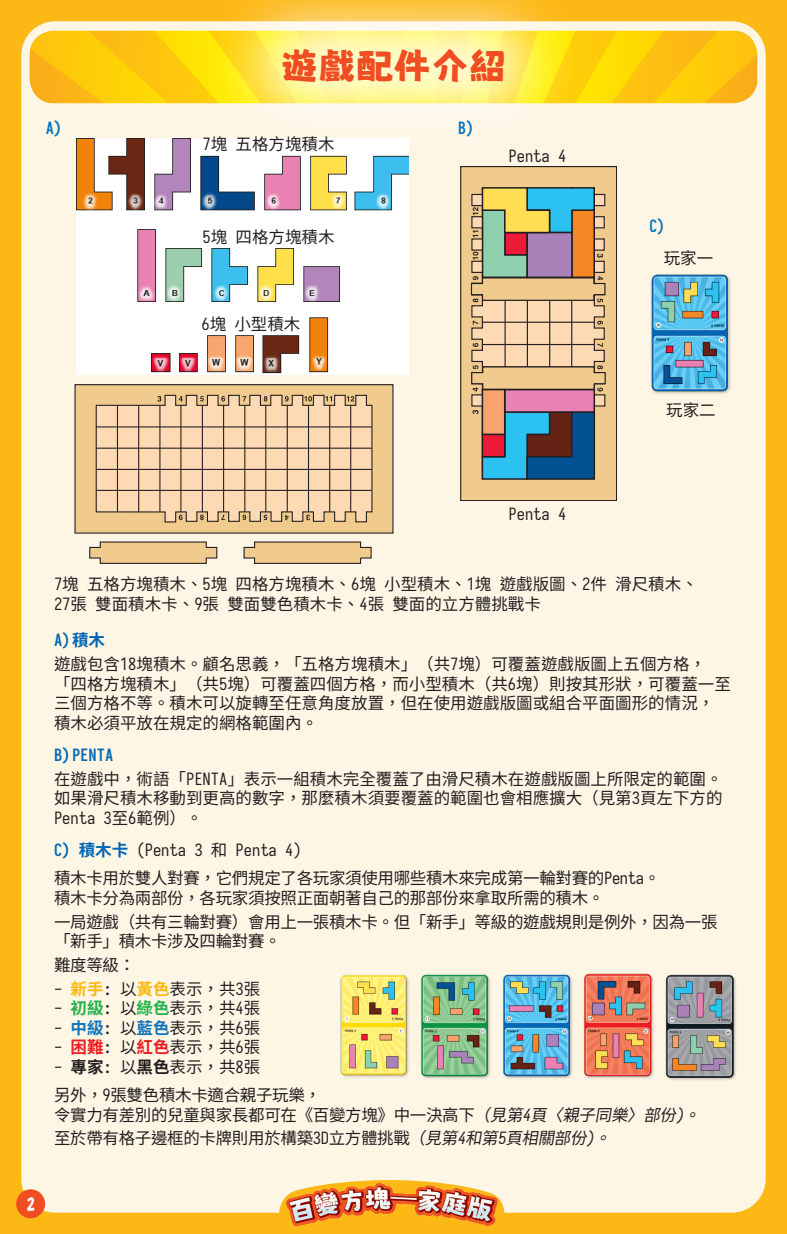
<style>
.page{position:relative;width:787px;height:1234px;background:#fff}
.page>*{position:absolute;margin:0;border:0;box-sizing:border-box;transform-origin:0 0}
.t1{font:37.5px "Nishiki teki";color:#f04d22}
.t2{font:16.5px/19.5px "Sarasa Fixed HC Regular";color:#231f20}
.t3{font:16.5px/19.5px "Sarasa Fixed HC Regular";letter-spacing:-.02em;color:#231f20}
.t4{font:16.5px "Sarasa Fixed HC Bold";color:#0166b3}
.t5{font:16.5px "Sarasa Fixed HC Bold";color:#0072bc;scale:.95 1}
.t6{font:16.5px "Sarasa Fixed HC Bold";color:#0072bc}
.t7{font:16.5px "Granstander Clean";color:#fff;scale:.91 1}
.s1{font-family:"Sarasa Fixed HC Bold";color:#0166b3}
.s2{font-family:"Sarasa Fixed HC Bold";color:#fcb814}
.s3{font-family:"Sarasa Fixed HC Bold";color:#23b24b}
.s4{font-family:"Sarasa Fixed HC Bold";color:#1074bc}
.s5{font-family:"Sarasa Fixed HC Bold";color:#ee1d23}
.s6{font-family:"Sarasa Fixed HC Bold"}
.s7{font-family:"Sarasa Fixed HC Italic"}
</style>
<div class="page">
<div style="left:0;top:0;width:787px;height:1233px;background:#fcb814"></div>
<div style="left:21px;top:21px;width:744px;height:1191px;background:#fef6e5;border-radius:34px"></div>
<img style="left:21px;top:21px;width:745px;height:106px">
<img style="left:279px;top:1180px;width:226px;height:47px">
<svg style="left:205px;top:0;width:377px;height:162px"></svg>
<div style="left:75px;top:384px;width:318px;height:149px;background:#f1cb8d"></div>
<div style="left:74px;top:384px;width:319px;height:149px;border:1px solid #231f20"></div>
<svg style="left:89px;top:541px;width:129px;height:22px;background:#e1c18d"></svg>
<svg style="left:243px;top:541px;width:129px;height:22px;background:#e1c18d"></svg>
<svg style="left:95px;top:394px;width:278px;height:129px;background:#eecca6"></svg>
<hr style="left:350px;top:405px;width:1px;height:106px;background:#231f20">
<hr style="left:329px;top:405px;width:1px;height:106px;background:#231f20">
<hr style="left:308px;top:405px;width:1px;height:106px;background:#231f20">
<hr style="left:287px;top:405px;width:1px;height:106px;background:#231f20">
<hr style="left:265px;top:405px;width:1px;height:106px;background:#231f20">
<hr style="left:244px;top:405px;width:1px;height:106px;background:#231f20">
<hr style="left:223px;top:405px;width:1px;height:106px;background:#231f20">
<hr style="left:202px;top:405px;width:1px;height:106px;background:#231f20">
<hr style="left:180px;top:405px;width:1px;height:106px;background:#231f20">
<hr style="left:159px;top:405px;width:1px;height:106px;background:#231f20">
<hr style="left:138px;top:405px;width:1px;height:106px;background:#231f20">
<hr style="left:117px;top:405px;width:1px;height:106px;background:#231f20">
<hr style="left:96px;top:489px;width:276px;height:2px;background:#231f20">
<hr style="left:96px;top:469px;width:276px;height:1px;background:#231f20">
<hr style="left:96px;top:447px;width:276px;height:1px;background:#231f20">
<hr style="left:96px;top:426px;width:276px;height:1px;background:#231f20">
<img style="left:77px;top:138px;width:331px;height:236px">
<div style="left:460px;top:166px;width:156px;height:334px;background:#f1cb8d"></div>
<div style="left:460px;top:166px;width:156px;height:334px;border:1px solid #231f20"></div>
<svg style="left:470px;top:187px;width:136px;height:293px"></svg>
<img style="left:651px;top:274px;width:80px;height:120px">
<img style="left:421px;top:974px;width:70px;height:105px">
<img style="left:503px;top:974px;width:70px;height:105px">
<img style="left:583px;top:973px;width:71px;height:106px">
<img style="left:665px;top:974px;width:71px;height:106px">
<img style="left:340px;top:975px;width:69px;height:103px">
<div style="left:16px;top:1188px;width:29px;height:29px;background:#f04d22;border-radius:50%"></div>
<p class="t6" style="left:46px;top:119px;width:18px">A)</p>
<p class="t1" style="left:281px;top:45px;width:227px">遊戲配件介紹</p>
<p class="t2" style="left:202px;top:134px;width:133px">7塊 五格方塊積木</p>
<p class="t2" style="left:202px;top:228px;width:133px">5塊 四格方塊積木</p>
<p class="t2" style="left:201px;top:314px;width:101px">6塊 小型積木</p>
<p class="t5" style="left:458px;top:119px;width:18px">B)</p>
<p class="t2" style="left:508px;top:146px;width:59px">Penta 4</p>
<p class="t5" style="left:649px;top:217px;width:18px">C)</p>
<p class="t2" style="left:663px;top:249px;width:51px">玩家一</p>
<p class="t2" style="left:666px;top:400px;width:51px">玩家二</p>
<p class="t2" style="left:508px;top:504px;width:59px">Penta 4</p>
<p class="t7" style="left:27px;top:1194px;width:10px">2</p>
<p class="t2" style="left:54px;top:574px;width:645px">7塊 五格方塊積木、5塊 四格方塊積木、6塊 小型積木、1塊 遊戲版圖、2件 滑尺積木、<br>27張 雙面積木卡、9張 雙面雙色積木卡、4張 雙面的立方體挑戰卡</p>
<p class="t4" style="left:54px;top:630px;width:52px">A) 積木</p>
<p class="t2" style="left:54px;top:654px;width:678px">遊戲包含18塊積木。顧名思義，「五格方塊積木」（共7塊）可覆蓋遊戲版圖上五個方格，<br>「四格方塊積木」（共5塊）可覆蓋四個方格，而小型積木（共6塊）則按其形狀，可覆蓋一至三個方格不等。積木可以旋轉至任意角度放置，但在使用遊戲版圖或組合平面圖形的情況，積木必須平放在規定的網格範圍內。</p>
<p class="t4" style="left:54px;top:745px;width:61px">B)PENTA</p>
<p class="t2" style="left:54px;top:769px;width:670px;text-align:justify">在遊戲中，術語「PENTA」表示一組積木完全覆蓋了由滑尺積木在遊戲版圖上所限定的範圍。如果滑尺積木移動到更高的數字，那麼積木須要覆蓋的範圍也會相應擴大（見第3頁左下方的Penta 3至6範例）。</p>
<p class="t2" style="left:54px;top:840px;width:249px"><span class="s1">C) 積木卡</span> (Penta 3 和 Penta 4)</p>
<p class="t3" style="left:54px;top:868px;width:607px">積木卡用於雙人對賽，它們規定了各玩家須使用哪些積木來完成第一輪對賽的Penta。積木卡分為兩部份，各玩家須按照正面朝著自己的那部份來拿取所需的積木。</p>
<p class="t3" style="left:54px;top:912px;width:665px">一局遊戲（共有三輪對賽）會用上一張積木卡。但「新手」等級的遊戲規則是例外，因為一張「新手」積木卡涉及四輪對賽。</p>
<p class="t2" style="left:54px;top:955px;width:83px">難度等級：</p>
<p class="t2" style="left:54px;top:979px;width:208px">- <span class="s2">新手</span>: 以<span class="s2">黃色</span>表示，共3張</p>
<p class="t2" style="left:54px;top:998px;width:208px">- <span class="s3">初級</span>: 以<span class="s3">綠色</span>表示，共4張</p>
<p class="t2" style="left:54px;top:1018px;width:208px">- <span class="s4">中級</span>: 以<span class="s4">藍色</span>表示，共6張</p>
<p class="t2" style="left:54px;top:1037px;width:208px">- <span class="s5">困難</span>: 以<span class="s5">紅色</span>表示，共6張</p>
<p class="t2" style="left:54px;top:1057px;width:208px">- <span class="s6">專家</span>: 以<span class="s6">黑色</span>表示，共8張</p>
<p class="t3" style="left:54px;top:1085px;width:648px">另外，9張雙色積木卡適合親子玩樂，<br>令實力有差別的兒童與家長都可在《百變方塊》中一決高下<span class="s7">（見第4頁〈親子同樂〉部份)。</span></p>
<p class="t3" style="left:54px;top:1128px;width:559px">至於帶有格子邊框的卡牌則用於構築3D立方體挑戰<span class="s7">（見第4和第5頁相關部份)。</span></p>
</div>
